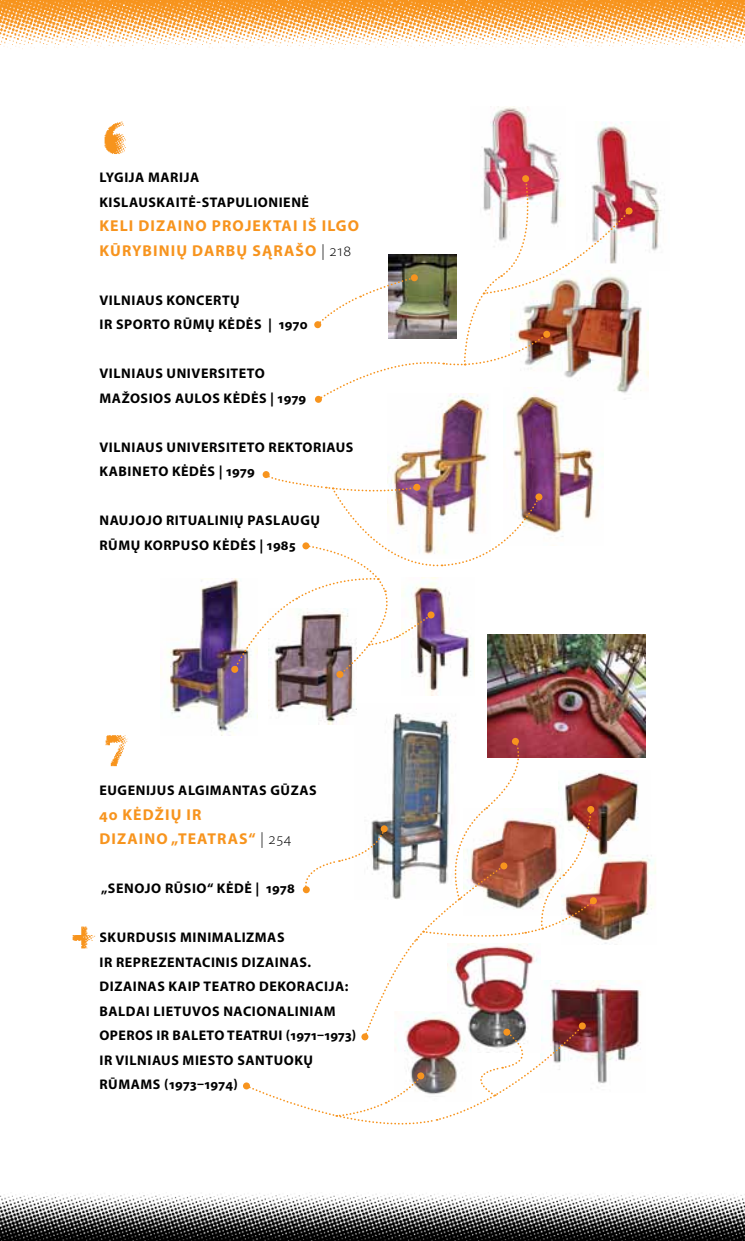
<style>
.page{position:relative;width:745px;height:1241px;background:#fff}
.page>*{position:absolute;margin:0;border:0;box-sizing:border-box;transform-origin:0 0}
.t1{font:700 15.75px/24.5px "Myriad Pro";letter-spacing:.07em;color:#f7941e}
.t2{font:300 15.75px "Myriad Pro";color:#000}
.t3{font:700 14px/24.5px "Myriad Pro";letter-spacing:.04em;color:#000}
.s1{font-weight:300;color:#000}
</style>
<div class="page">
<img style="left:0;top:1193px;width:744px;height:47px">
<img style="left:0;top:0;width:744px;height:49px">
<img style="left:104px;top:121px;width:22px;height:33px">
<img style="left:105px;top:735px;width:23px;height:32px">
<img style="left:72px;top:926px;width:24px;height:23px">
<img style="left:483px;top:107px;width:78px;height:71px">
<img style="left:387px;top:400px;width:102px;height:73px">
<img style="left:161px;top:578px;width:91px;height:157px">
<img style="left:356px;top:708px;width:100px;height:32px">
<img style="left:594px;top:770px;width:45px;height:84px">
<img style="left:594px;top:854px;width:61px;height:90px">
<img style="left:594px;top:980px;width:47px;height:104px">
<div style="left:589px;top:897px;width:7px;height:7px;background:#f7941e;border-radius:50%"></div>
<div style="left:243px;top:1082px;width:7px;height:7px;background:#f7941e;border-radius:50%"></div>
<img style="left:596px;top:121px;width:66px;height:130px">
<img style="left:630px;top:306px;width:18px;height:85px">
<img style="left:274px;top:675px;width:81px;height:49px">
<img style="left:418px;top:675px;width:53px;height:20px">
<img style="left:513px;top:400px;width:84px;height:137px">
<div style="left:314px;top:321px;width:7px;height:7px;background:#f7941e;border-radius:50%"></div>
<div style="left:315px;top:396px;width:7px;height:7px;background:#f7941e;border-radius:50%"></div>
<svg style="left:521px;top:175px;width:8px;height:7px"></svg>
<img style="left:317px;top:178px;width:313px;height:222px">
<div style="left:625px;top:207px;width:7px;height:7px;background:#f7941e;border-radius:50%"></div>
<div style="left:535px;top:493px;width:7px;height:7px;background:#f7941e;border-radius:50%"></div>
<div style="left:336px;top:670px;width:7px;height:7px;background:#f7941e;border-radius:50%"></div>
<img style="left:487px;top:634px;width:158px;height:123px">
<img style="left:246px;top:740px;width:348px;height:385px">
<svg style="left:511px;top:737px;width:7px;height:7px"></svg>
<img style="left:233px;top:473px;width:307px;height:202px">
<div style="left:427px;top:611px;width:7px;height:7px;background:#f7941e;border-radius:50%"></div>
<p class="t3" style="left:99px;top:165px;width:211px">LYGIJA MARIJA<br>KISLAUSKAITĖ-STAPULIONIENĖ</p>
<p class="t1" style="left:99px;top:213px;width:9px">KELI</p>
<p class="t1" style="left:138px;top:213px;width:39px">DIZAINO</p>
<p class="t1" style="left:212px;top:213px;width:51px">PROJEKTAI</p>
<p class="t1" style="left:302px;top:213px;width:46px">IŠ ILGO</p>
<p class="t1" style="left:99px;top:237px;width:12px">KŪRY</p>
<p class="t1" style="left:142px;top:237px;width:122px">BINIŲ DARBŲ SĄRAŠO</p>
<p class="t2" style="left:321px;top:242px;width:31px">| 218</p>
<p class="t3" style="left:99px;top:287px;width:209px">VILNIAUS KONCERTŲ<br>IR SPORTO RŪMŲ KĖDĖS | 1970</p>
<p class="t3" style="left:99px;top:361px;width:208px">VILNIAUS UNIVERSITETO<br>MAŽOSIOS AULOS KĖDĖS | 1979</p>
<p class="t3" style="left:99px;top:434px;width:255px">VILNIAUS UNIVERSITETO REKTORIAUS<br>KABINETO KĖDĖS | 1979</p>
<p class="t3" style="left:99px;top:508px;width:220px">NAUJOJO RITUALINIŲ PASLAUGŲ<br>RŪMŲ KORPUSO KĖDĖS | 1985</p>
<p class="t3" style="left:99px;top:777px;width:219px">EUGENIJUS ALGIMANTAS GŪZAS</p>
<p class="t1" style="left:99px;top:801px;width:193px">40 KĖDŽIŲ IR<br>DIZAINO „TEATRAS“ <span class="s1">| 254</span></p>
<p class="t3" style="left:101px;top:875px;width:195px">„SENOJO RŪSIO“ KĖDĖ | 1978</p>
<p class="t3" style="left:99px;top:924px;width:258px">SKURDUSIS MINIMALIZMAS<br>IR REPREZENTACINIS DIZAINAS.<br>DIZAINAS KAIP TEATRO DEKORACIJA:<br>BALDAI LIETUVOS NACIONALINIAM<br>OPEROS IR BALETO TEATRUI (1971–1973)<br>IR VILNIAUS MIESTO SANTUOKŲ<br>RŪMAMS (1973–1974)</p>
</div>
